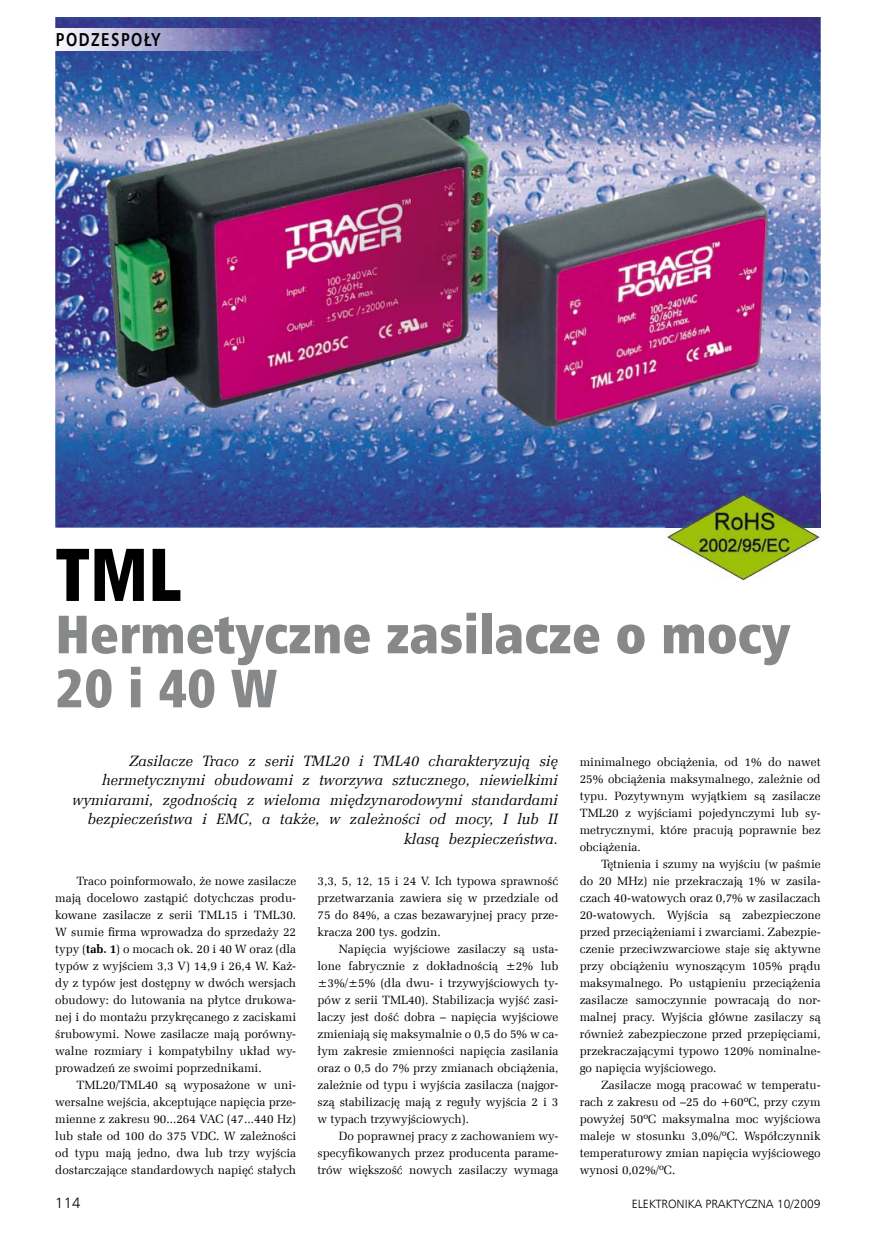
<style>
.page{position:relative;width:893px;height:1234px;background:#fff}
.page>*{position:absolute;margin:0;border:0;box-sizing:border-box;transform-origin:0 0}
.t1{font:75px "Humnst 777 X Blk Cn EU";color:#000;scale:.9 1}
.t2{font:54px/54px "Humnst 777 X Blk Cn EU";color:#87888a}
.t3{font:700 18.75px "Humnst 777 EU";letter-spacing:.1em;color:#000;scale:.8 1}
.t4{font:italic 15px/19.5px "Zapf Ellipt EU";letter-spacing:.005em;color:#000;text-align:right}
.t5{font:15px "Humnst 777 Lt EU";color:#000}
.t6{font:12px/17px "Zapf Ellipt EU";color:#000;text-align:justify}
.t7{font:12px "Humnst 777 Lt EU";color:#000}
.s1{font-weight:700}
</style>
<div class="page">
<img style="left:55px;top:17px;width:766px;height:510px">
<img style="left:665px;top:527px;width:156px;height:54px">
<img style="left:665px;top:493px;width:156px;height:34px">
<img style="left:55px;top:29px;width:220px;height:21px">
<h3 class="t3" style="left:56px;top:27px;width:132px">PODZESPOŁY</h3>
<h1 class="t1" style="left:55px;top:526px;width:141px">TML</h1>
<h2 class="t2" style="left:55px;top:607px;width:737px">Hermetyczne zasilacze o mocy<br>20 i 40 W</h2>
<p class="t4" style="left:73px;top:751px;width:487px">Zasilacze Traco z serii TML20 i TML40 charakteryzują się hermetycznymi obudowami z tworzywa sztucznego, niewielkimi wymiarami, zgodnością z wieloma międzynarodowymi standardami bezpieczeństwa i EMC, a także, w zależności od mocy, I lub II klasą bezpieczeństwa.</p>
<p class="t6" style="left:317px;top:872px;width:242px">3,3, 5, 12, 15 i 24 V. Ich typowa sprawność przetwarzania zawiera się w przedziale od 75 do 84%, a czas bezawaryjnej pracy prze&shy;kracza 200 tys. godzin.</p>
<p class="t6" style="left:317px;top:940px;width:242px;text-indent:21px">Napięcia wyjściowe zasilaczy są usta&shy;lone fabrycznie z dokładnością ±2% lub ±3%/±5% (dla dwu- i trzywyjściowych ty&shy;pów z serii TML40). Stabilizacja wyjść zasi&shy;laczy jest dość dobra – napięcia wyjściowe zmieniają się maksymalnie o 0,5 d o 5% w ca&shy;łym zakresie zmienności napięcia zasilania oraz o 0,5 do 7% przy zmianach obciążenia, zależnie od typu i wyjścia zasilacza (najgor&shy;szą stabilizację mają z reguły wyjścia 2 i 3 w typach trzywyjściowych).</p>
<p class="t6" style="left:317px;top:1127px;width:242px;text-indent:21px">Do poprawnej pracy z zachowaniem wy&shy;specyfikowanych przez producenta parame&shy;trów większość nowych zasilaczy wymaga</p>
<p class="t6" style="left:55px;top:872px;width:242px;text-indent:21px">Traco poinformowało, że nowe zasilacze mają docelowo zastąpić dotychczas produ&shy;kowane zasilacze z serii TML15 i TML30.<br>W sumie firma wprowadza do sprzedaży 22 typy (<span class="s1">tab. 1</span>) o mocach ok. 20 i 40 W oraz (dla typów z wyjściem 3,3 V) 14,9 i 26,4 W. Każ&shy;dy z typów jest dostępny w dwóch wersjach obudowy: do lutowania na płytce drukowa&shy;nej i do montażu przykręcanego z zaciskami śrubowymi. Nowe zasilacze mają porówny&shy;walne rozmiary i kompatybilny układ wy&shy;prowadzeń ze swoimi poprzednikami.</p>
<p class="t6" style="left:55px;top:1076px;width:242px;text-indent:21px">TML20/TML40 są wyposażone w uni&shy;wersalne wejścia, akceptujące napięcia prze&shy;mienne z zakresu 90...264 VAC (47...440 Hz) lub stałe od 100 do 375 VDC. W zależności od typu mają jedno, dwa lub trzy wyjścia dostarczające standardowych napięć stałych</p>
<p class="t6" style="left:580px;top:753px;width:242px">minimalnego obciążenia, od 1% do nawet 25% obciążenia maksymalnego, zależnie od typu. Pozytywnym wyjątkiem są zasilacze TML20 z wyjściami pojedynczymi lub sy&shy;metrycznymi, które pracują poprawnie bez obciążenia.</p>
<p class="t6" style="left:580px;top:855px;width:242px;text-indent:21px">Tętnienia i szumy na wyjściu (w paśmie do 20 MHz) nie przekraczają 1% w zasila&shy;czach 40-watowych oraz 0,7% w zasilaczach 20-watowych. Wyjścia są zabezpieczone przed przeciążeniami i zwarciami. Zabezpie&shy;czenie przeciwzwarciowe staje się aktywne przy obciążeniu wynoszącym 105% prądu maksymalnego. Po ustąpieniu przeciążenia zasilacze samoczynnie powracają do nor&shy;malnej pracy. Wyjścia główne zasilaczy są również zabezpieczone przed przepięciami, przekraczającymi typowo 120% nominalne&shy;go napięcia wyjściowego.</p>
<p class="t6" style="left:580px;top:1076px;width:242px;text-indent:21px">Zasilacze mogą pracować w temperatu&shy;rach z zakresu od –25 do +60ºC, przy czym powyżej 50ºC maksymalna moc wyjściowa maleje w stosunku 3,0%/ºC. Współczynnik temperaturowy zmian napięcia wyjściowego wynosi 0,02%/ºC.</p>
<p class="t5" style="left:55px;top:1193px;width:27px">114</p>
<p class="t7" style="left:632px;top:1196px;width:191px">ELEKTRONIKA PRAKTYCZNA 10/2009</p>
</div>
